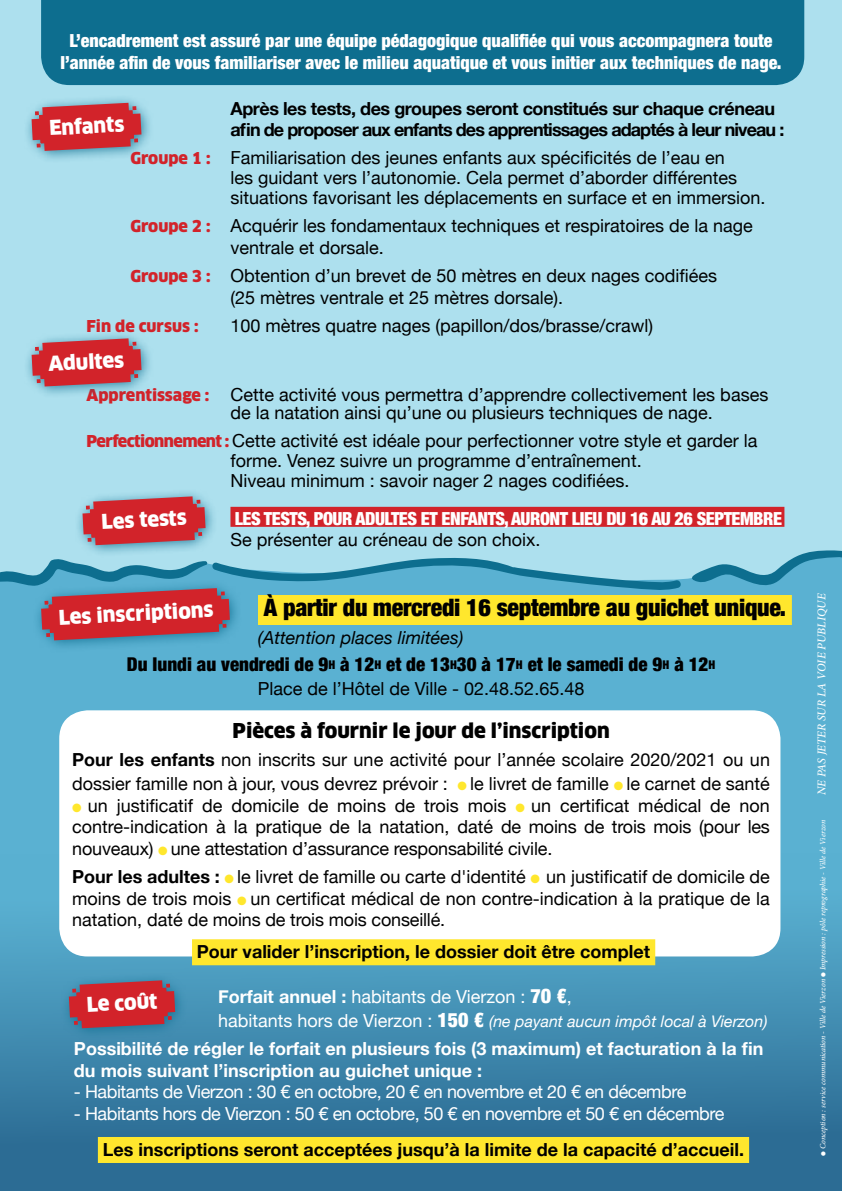
<style>
.page{position:relative;width:842px;height:1191px;background:#ade0ee}
.page>*{position:absolute;margin:0;border:0;box-sizing:border-box;transform-origin:0 0}
.t1{font:900 condensed 24px "Helvetica Neue";letter-spacing:-.01em;color:#000}
.t2{font:900 20px "Clan OT";color:#fff}
.t3{font:900 20px "Clan OT";color:#000}
.t4{font:900 condensed 19px "Helvetica Neue";color:#000}
.t5{font:18px/21.6px "Helvetica Neue";color:#000}
.t6{font:900 condensed 18px/22px "Helvetica Neue";color:#fff;text-align:center}
.t7{font:18px "Helvetica Neue";letter-spacing:-.025em;color:#fff}
.t8{font:700 18px/21.6px "Helvetica Neue";letter-spacing:-.05em;color:#000}
.t9{font:700 18px "Helvetica Neue";color:#000}
.t10{font:700 18px/22px "Helvetica Neue";color:#fff}
.t11{font:900 condensed 18px "Helvetica Neue";letter-spacing:-.025em;color:#fff}
.t12{font:18px "Helvetica Neue";color:#fff}
.t13{font:italic 18px "Helvetica Neue";color:#000}
.t14{font:italic 16px "Helvetica Neue";color:#fff}
.t15{font:900 16px "Clan OT";color:#d2232a}
.t16{font:italic 500 12px "Minion Pro";letter-spacing:-.01em;color:#fff}
.t17{font:italic 500 8px "Minion Pro";letter-spacing:-.01em;color:#fff}
.s1{font-family:"Clan OT";font-weight:900;font-size:16px;color:#d2232a}
.s2{font-size:12px}
.s3{font-weight:700}
.s4{color:#ffe72d}
.s5{font-weight:900;font-stretch:condensed;font-size:20px}
.s6{font-style:normal;font-size:18px}
.s7{font-weight:900;font-style:normal;font-stretch:condensed;font-size:20px}
</style>
<div class="page">
<div style="left:41px;top:0;width:763px;height:85px;background:#0d6e8f"></div>
<div style="left:23px;top:95px;width:131px;height:69px;background:#0d6e8f;opacity:.75"></div>
<svg style="left:32px;top:103px;width:109px;height:48px"></svg>
<div style="left:230px;top:507px;width:554px;height:20px;background:#d2232a"></div>
<div style="left:74px;top:488px;width:144px;height:69px;background:#0d6e8f;opacity:.75"></div>
<svg style="left:83px;top:496px;width:123px;height:49px"></svg>
<div style="left:0;top:595px;width:842px;height:596px;background:#5ab1d2"></div>
<svg style="left:70px;top:548px;width:772px;height:168px"></svg>
<svg style="left:691px;top:550px;width:151px;height:42px"></svg>
<div style="left:33px;top:580px;width:209px;height:72px;background:#0d6e8f;opacity:.75"></div>
<svg style="left:0;top:557px;width:683px;height:83px"></svg>
<div style="left:258px;top:595px;width:534px;height:30px;background:#ffe72d"></div>
<svg style="left:0;top:852px;width:842px;height:339px"></svg>
<div style="left:98px;top:1137px;width:651px;height:26px;background:#ffe72d"></div>
<div style="left:59px;top:710px;width:721px;height:246px;background:#fff;border-radius:28px"></div>
<div style="left:192px;top:939px;width:463px;height:26px;background:#ffe72d"></div>
<div style="left:61px;top:972px;width:126px;height:68px;background:#0d6e8f;opacity:.75"></div>
<svg style="left:69px;top:980px;width:106px;height:48px"></svg>
<div style="left:23px;top:330px;width:131px;height:69px;background:#0d6e8f;opacity:.75"></div>
<svg style="left:32px;top:338px;width:110px;height:48px"></svg>
<p class="t6" style="left:60px;top:28px;width:723px">L’encadrement est assuré par une équipe pédagogique qualifiée qui vous accompagnera toute l’année afin de vous familiariser avec le milieu aquatique et vous initier aux techniques de nage.</p>
<p class="t8" style="left:230px;top:98px;width:555px">Après les tests, des groupes seront constitués sur chaque créneau afin de proposer aux enfants des apprentissages adaptés à leur niveau :</p>
<p class="t5" style="left:230px;top:149px;width:537px;line-height:20px;text-indent:-100px"><span class="s1">Groupe 1 :</span> Familiarisation des jeunes enfants aux spécificités de l’eau en<br>les guidant vers l’autonomie. Cela permet d’aborder différentes situations favorisant les déplacements en surface et en immersion.</p>
<p class="t5" style="left:230px;top:216px;width:524px;text-indent:-100px"><span class="s1">Groupe 2 :</span> Acquérir les fondamentaux techniques et respiratoires de la nage ventrale et dorsale.</p>
<p class="t5" style="left:230px;top:266px;width:488px;text-indent:-100px"><span class="s1">Groupe 3 :</span> Obtention d’un brevet de 50 mètres en deux nages codifiées (25 mètres ventrale et 25 mètres dorsale).</p>
<p class="t15" style="left:86px;top:316px;width:114px">Fin de cursus :</p>
<p class="t5" style="left:230px;top:315px;width:424px">100 mètres quatre nages (papillon/dos/brasse/crawl)</p>
<p class="t2" style="left:49px;top:116px;width:77px;rotate:-3deg">Enfants</p>
<p class="t2" style="left:48px;top:352px;width:77px;rotate:-3deg">Adultes</p>
<p class="t5" style="left:230px;top:387px;width:539px;line-height:18px;text-indent:-144px"><span class="s1">Apprentissage :</span> Cette activité vous permettra d’apprendre collectivement les bases de la natation ainsi qu’une ou plusieurs techniques de nage.</p>
<p class="t5" style="left:230px;top:432px;width:529px;line-height:20px;text-indent:-144px"><span class="s1">Perfectionnement :</span> Cette activité est idéale pour perfectionner votre style et garder la forme. Venez suivre un programme d’entraînement.<br>Niveau minimum : savoir nager 2 nages codifiées.</p>
<p class="t11" style="left:235px;top:503px;width:549px">Les tests, pour adultes et enfants, auront lieu du 16 au 26 septembre</p>
<p class="t5" style="left:230px;top:530px;width:312px">Se présenter au créneau de son choix.</p>
<p class="t2" style="left:101px;top:510px;width:87px;rotate:-3deg">Les tests</p>
<p class="t2" style="left:58px;top:605px;width:157px;rotate:-3deg">Les inscriptions</p>
<h1 class="t1" style="left:264px;top:587px;width:524px">À partir du mercredi 16 septembre au guichet unique.</h1>
<p class="t13" style="left:258px;top:624px;width:207px">(Attention places limitées)</p>
<p class="t4" style="left:127px;top:648px;width:590px">Du lundi au vendredi de 9<span class="s2">H</span> à 12<span class="s2">H</span> et de 13<span class="s2">H</span>30 à 17<span class="s2">H</span> et le samedi de 9<span class="s2">H</span> à 12<span class="s2">H</span></p>
<p class="t5" style="left:258px;top:679px;width:328px">Place de l’Hôtel de Ville - 02.48.52.65.48</p>
<p class="t3" style="left:233px;top:719px;width:379px">Pièces à fournir le jour de l’inscription</p>
<p class="t5" style="left:72px;top:749px;width:699px;line-height:24px"><span class="s3">Pour les enfants</span> non inscrits sur une activité pour l’année scolaire 2020/2021 ou un dossier famille non à jour, vous devrez prévoir : <span class="s4">●</span> le livret de famille <span class="s4">●</span> le carnet de santé</p>
<p class="t5" style="left:72px;top:795px;width:699px;text-align:justify"><span class="s4">●</span> un justificatif de domicile de moins de trois mois <span class="s4">●</span> un certificat médical de non contre-indication à la pratique de la natation, daté de moins de trois mois (pour les nouveaux) <span class="s4">●</span> une attestation d’assurance responsabilité civile.</p>
<p class="t5" style="left:72px;top:867px;width:699px;text-align:justify"><span class="s3">Pour les adultes :</span> <span class="s4">●</span> le livret de famille ou carte d'identité <span class="s4">●</span> un justificatif de domicile de moins de trois mois <span class="s4">●</span> un certificat médical de non contre-indication à la pratique de la natation, daté de moins de trois mois conseillé.</p>
<p class="t9" style="left:197px;top:937px;width:455px">Pour valider l’inscription, le dossier doit être complet</p>
<p class="t2" style="left:86px;top:992px;width:72px;rotate:-3deg">Le coût</p>
<p class="t12" style="left:218px;top:983px;width:355px"><span class="s3">Forfait annuel :</span> habitants de Vierzon : <span class="s5">70 €</span>,</p>
<p class="t14" style="left:218px;top:1009px;width:551px"><span class="s6">habitants hors de Vierzon :</span> <span class="s7">150 €</span> (ne payant aucun impôt local à Vierzon)</p>
<p class="t10" style="left:74px;top:1037px;width:691px">Possibilité de régler le forfait en plusieurs fois (3 maximum) et facturation à la fin du mois suivant l’inscription au guichet unique :</p>
<p class="t7" style="left:74px;top:1079px;width:614px">- Habitants de Vierzon : 30 € en octobre, 20 € en novembre et 20 € en décembre</p>
<p class="t7" style="left:74px;top:1100px;width:652px">- Habitants hors de Vierzon : 50 € en octobre, 50 € en novembre et 50 € en décembre</p>
<p class="t9" style="left:103px;top:1135px;width:643px">Les inscriptions seront acceptées jusqu’à la limite de la capacité d’accueil.</p>
<p class="t16" style="left:813px;top:795px;width:203px;rotate:-90deg">NE PAS JETER SUR LA VOIE PUBLIQUE</p>
<p class="t17" style="left:817px;top:1155px;width:337px;rotate:-90deg">● Conception : service communication - Ville de Vierzon ● Impression : pôle reprographie - Ville de Vierzon</p>
</div>
